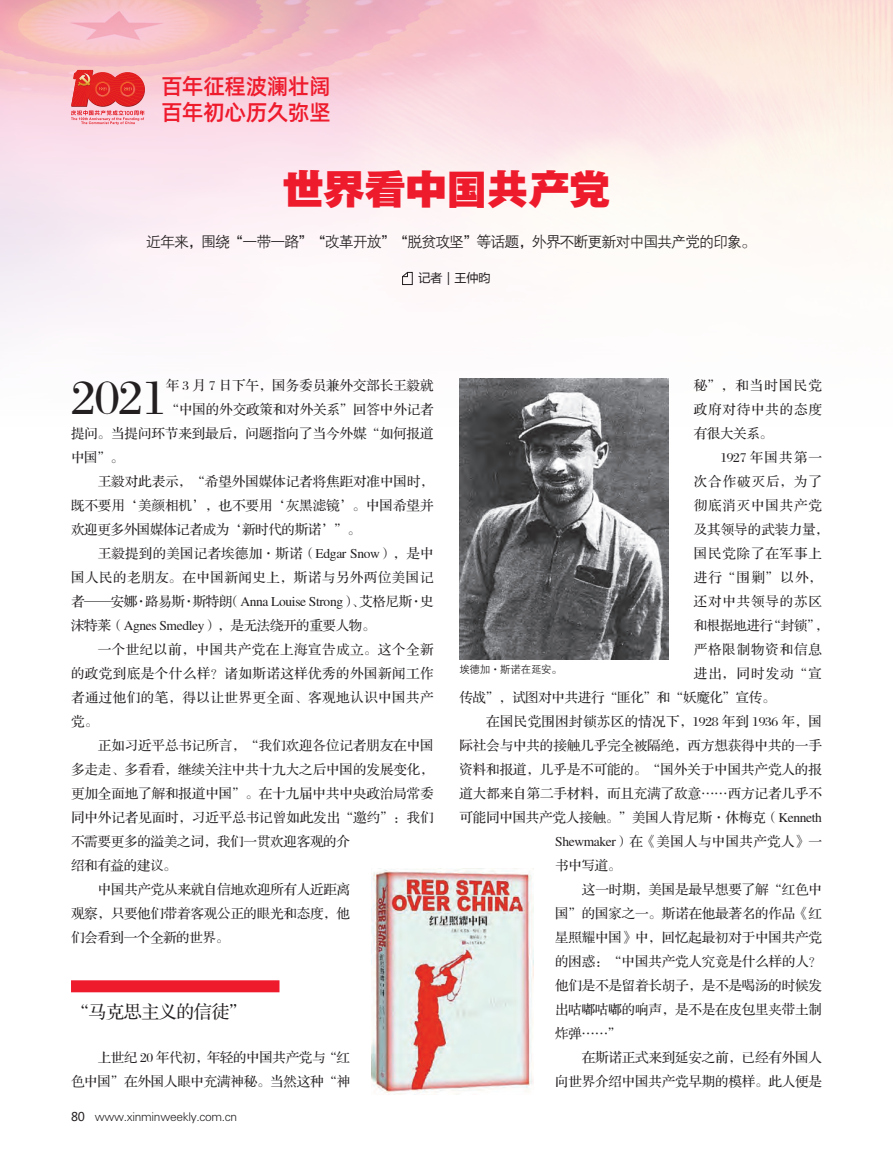
<style>
.page{position:relative;width:893px;height:1157px;background:#fff}
.page>*{position:absolute;margin:0;border:0;box-sizing:border-box;transform-origin:0 0}
.t1{font:49.8px "FZS3 JW GB1 0";color:#231f20}
.t2{font:42px "FZYDTHJW GB1 0";letter-spacing:-.025em;color:#ee1b2d}
.t3{font:22.05px/26px "Alibaba Pu Hui Ti M";letter-spacing:-.025em;color:#ee1b2d}
.t4{font:18px "FZS3 K GBK1 0";letter-spacing:-.025em;color:#231f20}
.t5{font:15px "FZZDXJW GB1 0";letter-spacing:-.07em;color:#231f20}
.t6{font:13.5px/24px "FZS3 JW GB1 0";letter-spacing:-.005em;color:#231f20;text-align:right}
.t7{font:13.5px "FZS3 JW GB1 0";letter-spacing:-.025em;color:#231f20}
.t8{font:13.5px "FZS3 JW GB1 0";letter-spacing:.035em;color:#231f20}
.t9{font:13.5px "FZS3 JW GB1 0";letter-spacing:.025em;color:#231f20}
.t10{font:13.5px "FZS3 JW GB1 0";letter-spacing:.04em;color:#231f20}
.t11{font:13.5px "FZS3 JW GB1 0";letter-spacing:.065em;color:#231f20}
.t12{font:13.5px "FZS3 JW GB1 0";letter-spacing:.015em;color:#231f20}
.t13{font:13.5px "FZS3 JW GB1 0";letter-spacing:.085em;color:#231f20}
.t14{font:13.5px "FZS3 JW GB1 0";letter-spacing:.075em;color:#231f20}
.t15{font:12px "FZXH1 JW GB1 0";letter-spacing:-.025em;color:#231f20}
.t16{font:12px "Microsoft Ya Hei";color:#231f20}
.t17{font:10.5px "FZZDXJW GB1 0";letter-spacing:-.025em;color:#231f20}
.s1{font-family:"Microsoft Ya Hei"}
</style>
<div class="page">
<img style="left:0;top:0;width:893px;height:660px">
<svg style="left:71px;top:70px;width:74px;height:55px;background:#ea686b"></svg>
<svg style="left:402px;top:272px;width:11px;height:13px"></svg>
<div style="left:71px;top:980px;width:208px;height:12px;background:#ee1b2d"></div>
<img style="left:371px;top:868px;width:163px;height:226px">
<img style="left:459px;top:378px;width:209px;height:282px">
<h3 class="t3" style="left:161px;top:72px;width:171px">百年征程波澜壮阔百年初心历久弥坚</h3>
<p class="t2" style="left:282px;top:167px;width:330px">世界看中国共产党</p>
<p class="t5" style="left:118px;top:233px;width:639px">　　近年来，围绕“一带一路”“改革开放”“脱贫攻坚”等话题，外界不断更新对中国共产党的印象。</p>
<p class="t16" style="left:419px;top:270px;width:73px">记者｜王仲昀</p>
<p class="t1" style="left:71px;top:371px;width:97px">2021</p>
<p class="t6" style="left:166px;top:374px;width:269px">年 3 月 7 日下午，国务委员兼外交部长王毅就</p>
<p class="t6" style="left:166px;top:398px;width:269px">“中国的外交政策和对外关系”回答中外记者</p>
<p class="t6" style="left:71px;top:422px;width:364px">提问。当提问环节来到最后，问题指向了当今外媒“如何报道</p>
<p class="t6" style="left:71px;top:446px;width:54px">中国”。</p>
<p class="t6" style="left:98px;top:470px;width:337px">王毅对此表示，“希望外国媒体记者将焦距对准中国时，</p>
<p class="t6" style="left:71px;top:494px;width:364px">既不要用‘美颜相机’，也不要用‘灰黑滤镜’。中国希望并</p>
<p class="t7" style="left:71px;top:522px;width:291px">欢迎更多外国媒体记者成为‘新时代的斯诺’”。</p>
<p class="t12" style="left:98px;top:546px;width:337px">王毅提到的美国记者埃德加·斯诺（Edgar Snow），是中</p>
<p class="t10" style="left:71px;top:570px;width:364px">国人民的老朋友。在中国新闻史上，斯诺与另外两位美国记</p>
<p class="t7" style="left:71px;top:594px;width:364px">者——安娜·路易斯·斯特朗（Anna Louise Strong）、艾格尼斯·史</p>
<p class="t7" style="left:71px;top:618px;width:306px">沫特莱（Agnes Smedley），是无法绕开的重要人物。</p>
<p class="t10" style="left:98px;top:642px;width:337px">一个世纪以前，中国共产党在上海宣告成立。这个全新</p>
<p class="t8" style="left:71px;top:666px;width:364px">的政党到底是个什么样？诸如斯诺这样优秀的外国新闻工作</p>
<p class="t8" style="left:71px;top:690px;width:364px">者通过他们的笔，得以让世界更全面、客观地认识中国共产</p>
<p class="t6" style="left:71px;top:710px;width:29px">党。</p>
<p class="t6" style="left:98px;top:734px;width:337px">正如习近平总书记所言，“我们欢迎各位记者朋友在中国</p>
<p class="t6" style="left:71px;top:758px;width:364px">多走走、多看看，继续关注中共十九大之后中国的发展变化，</p>
<p class="t6" style="left:71px;top:782px;width:364px">更加全面地了解和报道中国”。在十九届中共中央政治局常委</p>
<p class="t6" style="left:71px;top:806px;width:364px">同中外记者见面时，习近平总书记曾如此发出“邀约”：我们</p>
<p class="t6" style="left:71px;top:830px;width:281px">不需要更多的溢美之词，我们一贯欢迎客观的介</p>
<p class="t7" style="left:71px;top:858px;width:107px">绍和有益的建议。</p>
<p class="t6" style="left:98px;top:878px;width:254px">中国共产党从来就自信地欢迎所有人近距离</p>
<p class="t6" style="left:71px;top:902px;width:280px">观察，只要他们带着客观公正的眼光和态度，他</p>
<p class="t7" style="left:71px;top:930px;width:160px">们会看到一个全新的世界。</p>
<p class="t4" style="left:71px;top:1002px;width:177px">“马克思主义的信徒”</p>
<p class="t6" style="left:71px;top:1046px;width:281px">上世纪 20 年代初，年轻的中国共产党与“红<br>色中国”在外国人眼中充满神秘。当然这种“神</p>
<p class="t15" style="left:71px;top:1109px;width:168px"><span class="s1">80</span> www.xinminweekly.com.cn</p>
<p class="t6" style="left:694px;top:374px;width:130px">秘”，和当时国民党</p>
<p class="t11" style="left:694px;top:402px;width:130px">政府对待中共的态度</p>
<p class="t6" style="left:694px;top:422px;width:81px">有很大关系。</p>
<p class="t13" style="left:720px;top:450px;width:103px">1927 年国共第一</p>
<p class="t14" style="left:694px;top:474px;width:130px">次合作破灭后，为了</p>
<p class="t11" style="left:694px;top:498px;width:130px">彻底消灭中国共产党</p>
<p class="t6" style="left:694px;top:518px;width:136px">及其领导的武装力量，</p>
<p class="t11" style="left:694px;top:546px;width:130px">国民党除了在军事上</p>
<p class="t6" style="left:694px;top:566px;width:130px">进行“围剿”以外，</p>
<p class="t11" style="left:694px;top:594px;width:130px">还对中共领导的苏区</p>
<p class="t7" style="left:694px;top:618px;width:136px">和根据地进行“封锁”，</p>
<p class="t11" style="left:694px;top:642px;width:130px">严格限制物资和信息</p>
<p class="t6" style="left:694px;top:662px;width:130px">进出，同时发动“宣</p>
<p class="t7" style="left:459px;top:690px;width:318px">传战”，试图对中共进行“匪化”和“妖魔化”宣传。</p>
<p class="t9" style="left:486px;top:714px;width:337px">在国民党围困封锁苏区的情况下，1928 年到 1936 年，国</p>
<p class="t6" style="left:459px;top:734px;width:364px">际社会与中共的接触几乎完全被隔绝，西方想获得中共的一手</p>
<p class="t6" style="left:459px;top:758px;width:364px">资料和报道，几乎是不可能的。“国外关于中国共产党人的报</p>
<p class="t6" style="left:459px;top:782px;width:364px">道大都来自第二手材料，而且充满了敌意……西方记者几乎不</p>
<p class="t6" style="left:459px;top:806px;width:364px">可能同中国共产党人接触。”美国人肯尼斯·休梅克（Kenneth</p>
<p class="t9" style="left:555px;top:834px;width:268px">Shewmaker）在《美国人与中国共产党人》一</p>
<p class="t6" style="left:555px;top:854px;width:68px">书中写道。</p>
<p class="t6" style="left:582px;top:878px;width:241px">这一时期，美国是最早想要了解“红色中</p>
<p class="t6" style="left:555px;top:902px;width:268px">国”的国家之一。斯诺在他最著名的作品《红</p>
<p class="t6" style="left:555px;top:926px;width:268px">星照耀中国》中，回忆起最初对于中国共产党</p>
<p class="t6" style="left:555px;top:950px;width:268px">的困惑：“中国共产党人究竟是什么样的人？</p>
<p class="t6" style="left:555px;top:974px;width:268px">他们是不是留着长胡子，是不是喝汤的时候发</p>
<p class="t6" style="left:555px;top:998px;width:268px">出咕嘟咕嘟的响声，是不是在皮包里夹带土制</p>
<p class="t6" style="left:555px;top:1022px;width:68px">炸弹……”</p>
<p class="t6" style="left:582px;top:1046px;width:241px">在斯诺正式来到延安之前，已经有外国人</p>
<p class="t6" style="left:555px;top:1070px;width:268px">向世界介绍中国共产党早期的模样。此人便是</p>
<p class="t17" style="left:459px;top:664px;width:104px">埃德加·斯诺在延安。</p>
</div>
